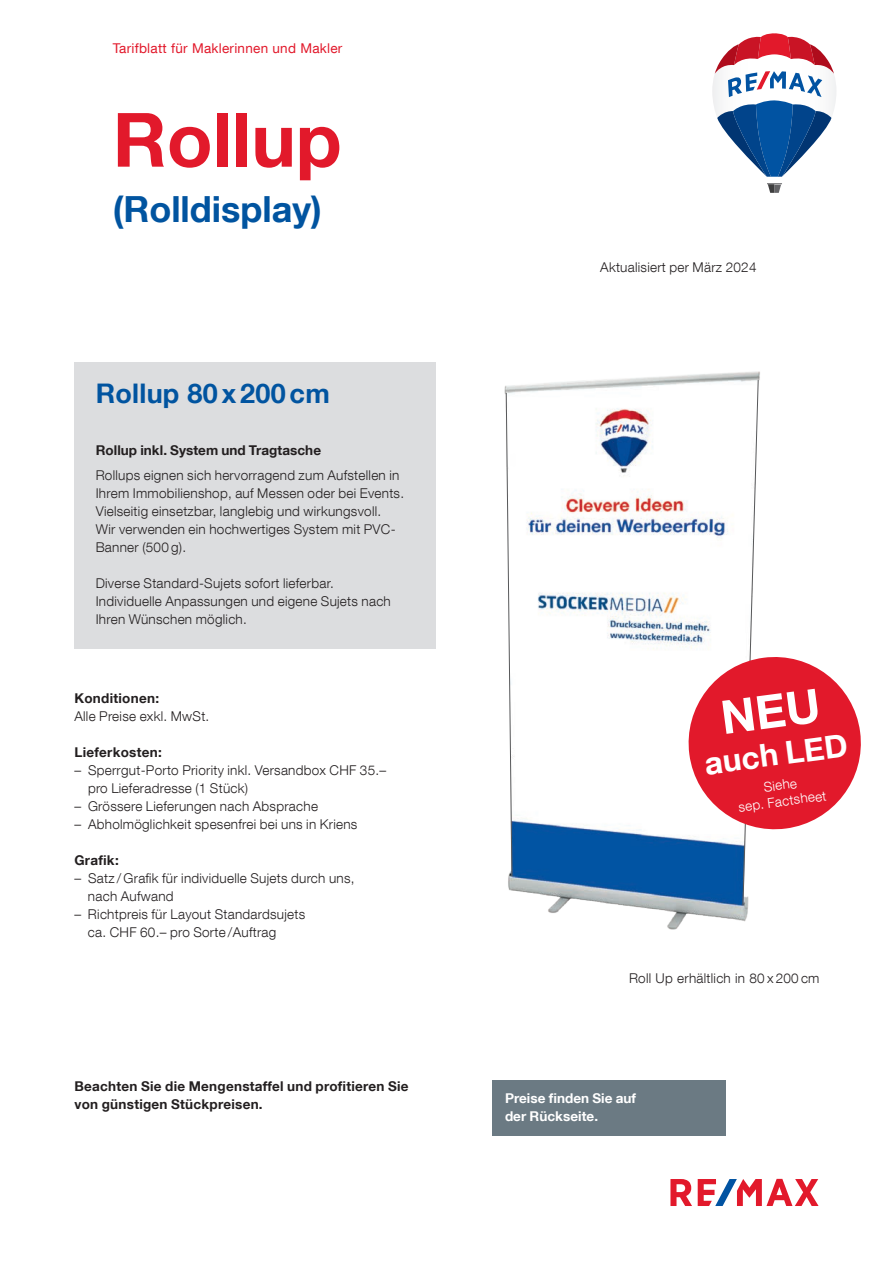
<style>
.page{position:relative;width:893px;height:1263px;background:#fff}
.page>*{position:absolute;margin:0;border:0;box-sizing:border-box;transform-origin:0 0}
.t1{font:700 75px "Helvetica Neue LT Com";color:#e2192b}
.t2{font:700 36px "Helvetica Neue LT Com";color:#0154a0}
.t3{font:700 31.5px "Helvetica Neue LT Com";color:#fff}
.t4{font:700 27px "Helvetica Neue LT Com";letter-spacing:.01em;color:#0154a0}
.t5{font:300 13.5px/18px "Helvetica Neue LT Com";letter-spacing:.02em;color:#231f20}
.t6{font:700 13.5px/18px "Helvetica Neue LT Com";letter-spacing:.02em;color:#231f20}
.t7{font:13.5px "Helvetica Neue LT Com";letter-spacing:.02em;color:#e2192b}
.t8{font:700 13.5px/18px "Helvetica Neue LT Com";letter-spacing:.005em;color:#fff}
.t9{font:300 13.5px/16.2px "Helvetica Neue LT Com";color:#fff;text-align:center}
</style>
<div class="page">
<div style="left:74px;top:362px;width:362px;height:286px;background:#dcdddf"></div>
<div style="left:492px;top:1081px;width:234px;height:55px;background:#6b7a83"></div>
<svg style="left:767px;top:183px;width:15px;height:10px"></svg>
<svg style="left:712px;top:33px;width:124px;height:144px"></svg>
<svg style="left:670px;top:1179px;width:149px;height:27px"></svg>
<img style="left:504px;top:371px;width:256px;height:559px">
<svg style="left:506px;top:393px;width:6px;height:484px"></svg>
<svg style="left:683px;top:380px;width:178px;height:525px"></svg>
<p class="t7" style="left:113px;top:40px;width:231px">Tarifblatt für Maklerinnen und Makler</p>
<h1 class="t1" style="left:113px;top:93px;width:230px">Rollup</h1>
<h2 class="t2" style="left:113px;top:187px;width:211px">(Rolldisplay)</h2>
<h3 class="t4" style="left:96px;top:376px;width:236px">Rollup 80 x 200 cm</h3>
<p class="t6" style="left:96px;top:440px;width:227px">Rollup inkl. System und Tragtasche</p>
<p class="t5" style="left:96px;top:466px;width:310px">Rollups eignen sich hervorragend zum Aufstellen in Ihrem Immobilienshop, auf Messen oder bei Events.<br>Vielseitig einsetzbar, langlebig und wirkungsvoll.<br>Wir verwenden ein hochwertiges System mit PVC-Banner (500 g).</p>
<p class="t5" style="left:96px;top:574px;width:297px">Diverse Standard-Sujets sofort lieferbar.<br>Individuelle Anpassungen und eigene Sujets nach<br>Ihren Wünschen möglich.</p>
<p class="t6" style="left:74px;top:689px;width:86px">Konditionen:</p>
<p class="t5" style="left:74px;top:707px;width:136px">Alle Preise exkl. MwSt.</p>
<p class="t6" style="left:74px;top:743px;width:89px">Lieferkosten:</p>
<p class="t5" style="left:88px;top:761px;width:300px;text-indent:-14px">– Sperrgut-Porto Priority inkl. Versandbox CHF 35.– pro Lieferadresse (1 Stück)</p>
<p class="t5" style="left:74px;top:797px;width:245px">– Grössere Lieferungen nach Absprache</p>
<p class="t5" style="left:74px;top:815px;width:284px">– Abholmöglichkeit spesenfrei bei uns in Kriens</p>
<p class="t6" style="left:74px;top:851px;width:46px">Grafik:</p>
<p class="t5" style="left:88px;top:869px;width:268px;text-indent:-14px">– Satz / Grafik für individuelle Sujets durch uns, nach Aufwand</p>
<p class="t5" style="left:88px;top:905px;width:219px;text-indent:-14px">– Richtpreis für Layout Standardsujets ca. CHF 60.– pro Sorte /Auftrag</p>
<p class="t6" style="left:74px;top:1077px;width:336px">Beachten Sie die Mengenstaffel und profitieren Sie von günstigen Stückpreisen.</p>
<p class="t5" style="left:600px;top:258px;width:158px">Aktualisiert per März 2024</p>
<h3 class="t3" style="left:702px;top:743px;width:146px;rotate:-7deg">auch LED</h3>
<p class="t9" style="left:735px;top:782px;width:90px;rotate:-7deg">Siehe<br>sep. Factsheet</p>
<p class="t5" style="left:629px;top:969px;width:192px">Roll Up erhältlich in 80 x 200 cm</p>
<p class="t8" style="left:505px;top:1089px;width:133px">Preise finden Sie auf der Rückseite.</p>
</div>
